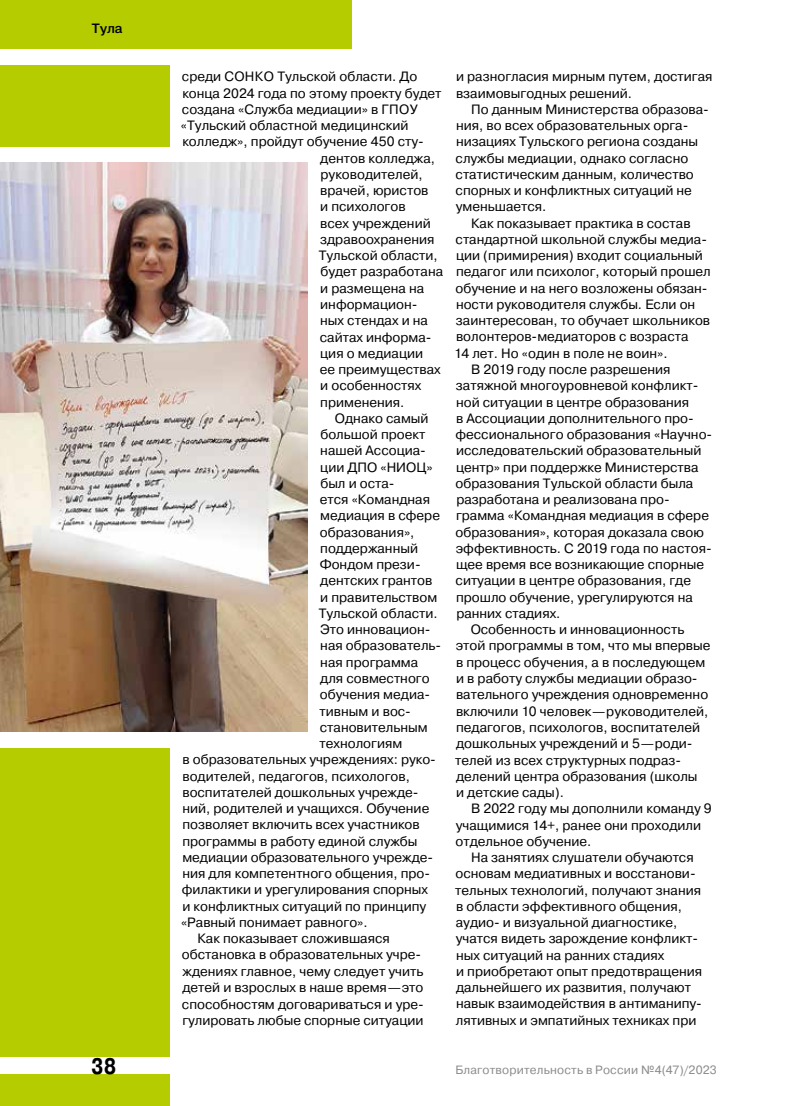
<style>
.page{position:relative;width:808px;height:1106px;background:#fff}
.page>*{position:absolute;margin:0;border:0;box-sizing:border-box;transform-origin:0 0}
.t1{font:700 22.5px "Pragmatica Cond";color:#000}
.t2{font:13.5px/16.2px "Pragmatica";color:#000}
.t3{font:500 13.5px "Pragmatica";color:#000}
.t4{font:12px "Pragmatica";letter-spacing:.015em;color:#8b8b8b}
</style>
<div class="page">
<img style="left:0;top:163px;width:307px;height:568px">
<div style="left:0;top:0;width:352px;height:49px;background:#b4cc00"></div>
<div style="left:0;top:65px;width:169px;height:81px;background:#b4cc00"></div>
<div style="left:0;top:748px;width:169px;height:358px;background:#b4cc00"></div>
<div style="left:0;top:1057px;width:182px;height:16px;background:#fff"></div>
<p class="t3" style="left:92px;top:19px;width:33px">Тула</p>
<h1 class="t1" style="left:91px;top:1052px;width:27px">38</h1>
<p class="t2" style="left:182px;top:69px;width:237px">среди СОНКО Тульской области. До</p>
<p class="t2" style="left:182px;top:85px;width:261px">конца 2024 года по этому проекту будет</p>
<p class="t2" style="left:182px;top:101px;width:237px">создана «Служба медиации» в ГПОУ</p>
<p class="t2" style="left:181px;top:118px;width:229px">«Тульский областной медицинский</p>
<p class="t2" style="left:182px;top:134px;width:243px">колледж», пройдут обучение 450 сту-</p>
<p class="t2" style="left:320px;top:150px;width:116px">дентов колледжа,</p>
<p class="t2" style="left:321px;top:166px;width:104px">руководителей,</p>
<p class="t2" style="left:320px;top:183px;width:110px">врачей, юристов</p>
<p class="t2" style="left:320px;top:199px;width:87px">и психологов</p>
<p class="t2" style="left:320px;top:215px;width:112px">всех учреждений</p>
<p class="t2" style="left:320px;top:231px;width:116px">здравоохранения</p>
<p class="t2" style="left:319px;top:248px;width:120px">Тульской области,</p>
<p class="t2" style="left:320px;top:264px;width:124px">будет разработана</p>
<p class="t2" style="left:320px;top:280px;width:105px">и размещена на</p>
<p class="t2" style="left:320px;top:296px;width:99px">информацион-</p>
<p class="t2" style="left:320px;top:313px;width:109px">ных стендах и на</p>
<p class="t2" style="left:320px;top:329px;width:113px">сайтах информа-</p>
<p class="t2" style="left:320px;top:345px;width:104px">ция о медиации</p>
<p class="t2" style="left:320px;top:361px;width:122px">ее преимуществах</p>
<p class="t2" style="left:320px;top:378px;width:102px">и особенностях</p>
<p class="t2" style="left:320px;top:394px;width:86px">применения.</p>
<p class="t2" style="left:335px;top:410px;width:95px">Однако самый</p>
<p class="t2" style="left:320px;top:426px;width:107px">большой проект</p>
<p class="t2" style="left:320px;top:443px;width:107px">нашей Ассоциа-</p>
<p class="t2" style="left:320px;top:459px;width:114px">ции ДПО «НИОЦ»</p>
<p class="t2" style="left:320px;top:475px;width:76px">был и оста-</p>
<p class="t2" style="left:320px;top:491px;width:112px">ется «Командная</p>
<p class="t2" style="left:320px;top:508px;width:121px">медиация в сфере</p>
<p class="t2" style="left:320px;top:524px;width:96px">образования»,</p>
<p class="t2" style="left:320px;top:540px;width:99px">поддержанный</p>
<p class="t2" style="left:320px;top:556px;width:102px">Фондом прези-</p>
<p class="t2" style="left:320px;top:573px;width:114px">дентских грантов</p>
<p class="t2" style="left:320px;top:589px;width:119px">и правительством</p>
<p class="t2" style="left:319px;top:605px;width:120px">Тульской области.</p>
<p class="t2" style="left:320px;top:621px;width:112px">Это инновацион-</p>
<p class="t2" style="left:320px;top:638px;width:122px">ная образователь-</p>
<p class="t2" style="left:320px;top:654px;width:100px">ная программа</p>
<p class="t2" style="left:320px;top:670px;width:111px">для совместного</p>
<p class="t2" style="left:320px;top:687px;width:112px">обучения медиа-</p>
<p class="t2" style="left:320px;top:703px;width:93px">тивным и вос-</p>
<p class="t2" style="left:320px;top:719px;width:109px">становительным</p>
<p class="t2" style="left:320px;top:735px;width:84px">технологиям</p>
<p class="t2" style="left:182px;top:752px;width:255px">в образовательных учреждениях: руко-</p>
<p class="t2" style="left:182px;top:768px;width:229px">водителей, педагогов, психологов,</p>
<p class="t2" style="left:182px;top:784px;width:238px">воспитателей дошкольных учрежде-</p>
<p class="t2" style="left:182px;top:800px;width:248px">ний, родителей и учащихся. Обучение</p>
<p class="t2" style="left:182px;top:817px;width:239px">позволяет включить всех участников</p>
<p class="t2" style="left:182px;top:833px;width:237px">программы в работу единой службы</p>
<p class="t2" style="left:182px;top:849px;width:252px">медиации образовательного учрежде-</p>
<p class="t2" style="left:182px;top:865px;width:249px">ния для компетентного общения, про-</p>
<p class="t2" style="left:182px;top:882px;width:248px">филактики и урегулирования спорных</p>
<p class="t2" style="left:182px;top:898px;width:245px">и конфликтных ситуаций по принципу</p>
<p class="t2" style="left:181px;top:914px;width:188px">«Равный понимает равного».</p>
<p class="t2" style="left:197px;top:930px;width:194px">Как показывает сложившаяся</p>
<p class="t2" style="left:182px;top:947px;width:241px">обстановка в образовательных учре-</p>
<p class="t2" style="left:183px;top:963px;width:242px">ждениях главное, чему следует учить</p>
<p class="t2" style="left:182px;top:979px;width:243px">детей и взрослых в наше время—это</p>
<p class="t2" style="left:182px;top:996px;width:243px">способностям договариваться и уре-</p>
<p class="t2" style="left:182px;top:1012px;width:243px">гулировать любые спорные ситуации</p>
<p class="t2" style="left:456px;top:69px;width:258px">и разногласия мирным путем, достигая взаимовыгодных решений.</p>
<p class="t2" style="left:456px;top:101px;width:255px;text-indent:15px">По данным Министерства образова&shy;ния, во всех образовательных орга&shy;низациях Тульского региона созданы службы медиации, однако согласно статистическим данным, количество спорных и конфликтных ситуаций не уменьшается.</p>
<p class="t2" style="left:471px;top:215px;width:221px">Как показывает практика в состав</p>
<p class="t2" style="left:456px;top:231px;width:253px">стандартной школьной службы медиа-</p>
<p class="t2" style="left:456px;top:248px;width:248px">ции (примирения) входит социальный</p>
<p class="t2" style="left:456px;top:264px;width:256px">педагог или психолог, который прошел</p>
<p class="t2" style="left:456px;top:280px;width:253px">обучение и на него возложены обязан-</p>
<p class="t2" style="left:456px;top:296px;width:241px">ности руководителя службы. Если он</p>
<p class="t2" style="left:456px;top:313px;width:256px">заинтересован, то обучает школьников</p>
<p class="t2" style="left:456px;top:329px;width:234px">волонтеров-медиаторов с возраста</p>
<p class="t2" style="left:454px;top:345px;width:215px">14 лет. Но «один в поле не воин».</p>
<p class="t2" style="left:471px;top:361px;width:201px">В 2019 году после разрешения</p>
<p class="t2" style="left:456px;top:378px;width:244px">затяжной многоуровневой конфликт-</p>
<p class="t2" style="left:456px;top:394px;width:235px">ной ситуации в центре образования</p>
<p class="t2" style="left:456px;top:410px;width:239px">в Ассоциации дополнительного про-</p>
<p class="t2" style="left:455px;top:426px;width:258px">фессионального образования «Научно-</p>
<p class="t2" style="left:456px;top:443px;width:247px">исследовательский образовательный</p>
<p class="t2" style="left:456px;top:459px;width:244px">центр» при поддержке Министерства</p>
<p class="t2" style="left:456px;top:475px;width:239px">образования Тульской области была</p>
<p class="t2" style="left:456px;top:491px;width:215px">разработана и реализована про-</p>
<p class="t2" style="left:456px;top:508px;width:254px">грамма «Командная медиация в сфере</p>
<p class="t2" style="left:456px;top:524px;width:250px">образования», которая доказала свою</p>
<p class="t2" style="left:456px;top:540px;width:257px">эффективность. С 2019 года по настоя-</p>
<p class="t2" style="left:456px;top:556px;width:249px">щее время все возникающие спорные</p>
<p class="t2" style="left:456px;top:573px;width:237px">ситуации в центре образования, где</p>
<p class="t2" style="left:456px;top:589px;width:238px">прошло обучение, урегулируются на</p>
<p class="t2" style="left:456px;top:605px;width:106px">ранних стадиях.</p>
<p class="t2" style="left:471px;top:621px;width:215px">Особенность и инновационность</p>
<p class="t2" style="left:456px;top:638px;width:256px">этой программы в том, что мы впервые</p>
<p class="t2" style="left:456px;top:654px;width:251px">в процесс обучения, а в последующем</p>
<p class="t2" style="left:456px;top:670px;width:243px">и в работу службы медиации образо-</p>
<p class="t2" style="left:456px;top:686px;width:254px">вательного учреждения одновременно</p>
<p class="t2" style="left:456px;top:703px;width:254px">включили 10 человек—руководителей,</p>
<p class="t2" style="left:456px;top:719px;width:246px">педагогов, психологов, воспитателей</p>
<p class="t2" style="left:456px;top:735px;width:238px">дошкольных учреждений и 5—роди-</p>
<p class="t2" style="left:455px;top:752px;width:227px">телей из всех структурных подраз-</p>
<p class="t2" style="left:456px;top:768px;width:243px">делений центра образования (школы</p>
<p class="t2" style="left:456px;top:784px;width:109px">и детские сады).</p>
<p class="t2" style="left:471px;top:801px;width:242px">В 2022 году мы дополнили команду 9</p>
<p class="t2" style="left:456px;top:817px;width:247px">учащимися 14+, ранее они проходили</p>
<p class="t2" style="left:456px;top:833px;width:137px">отдельное обучение.</p>
<p class="t2" style="left:471px;top:849px;width:224px">На занятиях слушатели обучаются</p>
<p class="t2" style="left:456px;top:866px;width:242px">основам медиативных и восстанови-</p>
<p class="t2" style="left:455px;top:882px;width:247px">тельных технологий, получают знания</p>
<p class="t2" style="left:456px;top:898px;width:227px">в области эффективного общения,</p>
<p class="t2" style="left:456px;top:914px;width:223px">аудио- и визуальной диагностике,</p>
<p class="t2" style="left:456px;top:931px;width:244px">учатся видеть зарождение конфликт-</p>
<p class="t2" style="left:456px;top:947px;width:210px">ных ситуаций на ранних стадиях</p>
<p class="t2" style="left:456px;top:963px;width:248px">и приобретают опыт предотвращения</p>
<p class="t2" style="left:456px;top:979px;width:236px">дальнейшего их развития, получают</p>
<p class="t2" style="left:456px;top:996px;width:247px">навык взаимодействия в антиманипу-</p>
<p class="t2" style="left:456px;top:1012px;width:242px">лятивных и эмпатийных техниках при</p>
<p class="t4" style="left:455px;top:1062px;width:263px">Благотворительность в России №4(47)/2023</p>
</div>
